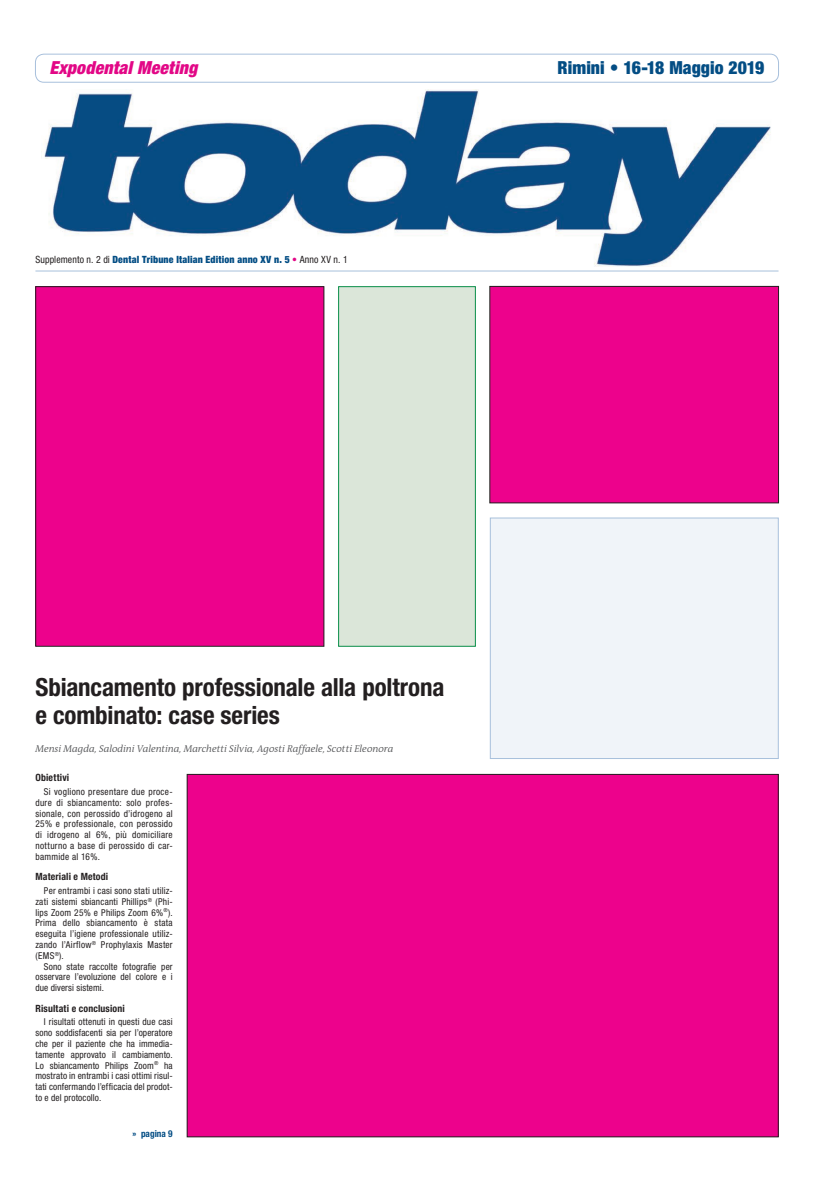
<style>
.page{position:relative;width:814px;height:1191px;background:#fff}
.page>*{position:absolute;margin:0;border:0;box-sizing:border-box;transform-origin:0 0}
.t1{font:700 condensed 25px/28px "Helvetica Neue LT Std";letter-spacing:-.005em;color:#231f20}
.t2{font:900 condensed 18px "Helvetica Neue LT Std";letter-spacing:.005em;color:#034d84}
.t3{font:italic 900 condensed 18px "Helvetica Neue LT Std";letter-spacing:.01em;color:#e20786}
.t4{font:italic 300 10px "The Antiqua B4 i";letter-spacing:-.005em;color:#57585a}
.t5{font:900 condensed 10px "Helvetica Neue LT Std";letter-spacing:.015em;color:#034d84}
.t6{font:700 condensed 10px "Helvetica Neue LT Std";letter-spacing:.015em;color:#231f20}
.t7{font:condensed 9.5px/10.8px "Helvetica Neue LT Std";letter-spacing:.02em;color:#231f20;text-align:justify}
.t8{font:700 condensed 9.5px "Helvetica Neue LT Std";letter-spacing:.005em;color:#034d84}
.s1{font-weight:400;color:#231f20}
.s2{font-weight:400;color:#e20786}
</style>
<div class="page">
<div style="left:35px;top:54px;width:744px;height:29px;border:1px solid #a8c0dc;border-radius:9px"></div>
<img style="left:41px;top:90px;width:730px;height:176px">
<hr style="left:35px;top:270px;width:743px;height:1px;background:#a8c0dc">
<div style="left:187px;top:774px;width:591px;height:362px;background:#ed028c"></div>
<div style="left:490px;top:286px;width:288px;height:217px;background:#ed028c"></div>
<div style="left:36px;top:287px;width:288px;height:359px;background:#ed028c"></div>
<div style="left:35px;top:286px;width:289px;height:360px;border:1px solid #231f20"></div>
<div style="left:490px;top:517px;width:288px;height:242px;background:#f0f4f9;border:1px solid #a8c0dc"></div>
<div style="left:338px;top:286px;width:137px;height:360px;background:#dbe6d9;border:1px solid #088e48"></div>
<h2 class="t3" style="left:50px;top:57px;width:149px">Expodental Meeting</h2>
<h2 class="t2" style="left:557px;top:57px;width:208px">Rimini • 16-18 Maggio 2019</h2>
<p class="t5" style="left:35px;top:253px;width:314px"><span class="s1">Supplemento n. 2 di</span> Dental Tribune Italian Edition anno XV n. 5 <span class="s2">•</span> <span class="s1">Anno XV n. 1</span></p>
<h1 class="t1" style="left:35px;top:672px;width:410px">Sbiancamento professionale alla poltrona e combinato: case series</h1>
<p class="t4" style="left:35px;top:743px;width:359px">Mensi Magda, Salodini Valentina, Marchetti Silvia, Agosti Raffaele, Scotti Eleonora</p>
<p class="t6" style="left:35px;top:771px;width:35px">Obiettivi</p>
<p class="t7" style="left:35px;top:786px;width:139px;text-indent:9px">Si vogliono presentare due proce&shy;dure di sbiancamento: solo profes&shy;sionale, con perossido d’idrogeno al 25% e professionale, con perossido di idrogeno al 6%, più domiciliare notturno a base di perossido di car&shy;bammide al 16%.</p>
<p class="t6" style="left:35px;top:870px;width:74px">Materiali e Metodi</p>
<p class="t7" style="left:35px;top:885px;width:139px;text-indent:9px">Per entrambi i casi sono stati utiliz&shy;zati sistemi sbiancanti Phillips<sup>®</sup> (Phi&shy;lips Zoom 25% e Philips Zoom 6%<sup>®</sup>).<br>Prima dello sbiancamento è stata eseguita l’igiene professionale utiliz&shy;zando l’Airflow<sup>®</sup> Prophylaxis Master (EMS<sup>®</sup>).</p>
<p class="t7" style="left:35px;top:960px;width:139px;text-indent:9px">Sono state raccolte fotografie per osservare l’evoluzione del colore e i due diversi sistemi.</p>
<p class="t6" style="left:35px;top:1002px;width:91px">Risultati e conclusioni</p>
<p class="t7" style="left:35px;top:1016px;width:139px;text-indent:9px">I risultati ottenuti in questi due casi sono soddisfacenti sia per l’operatore che per il paziente che ha immedia&shy;tamente approvato il cambiamento.<br>Lo sbiancamento Philips Zoom<sup>®</sup> ha mostrato in entrambi i casi ottimi risul&shy;tati confermando l’efficacia del prodot&shy;to e del protocollo.</p>
<p class="t8" style="left:132px;top:1127px;width:42px">» pagina 9</p>
</div>
